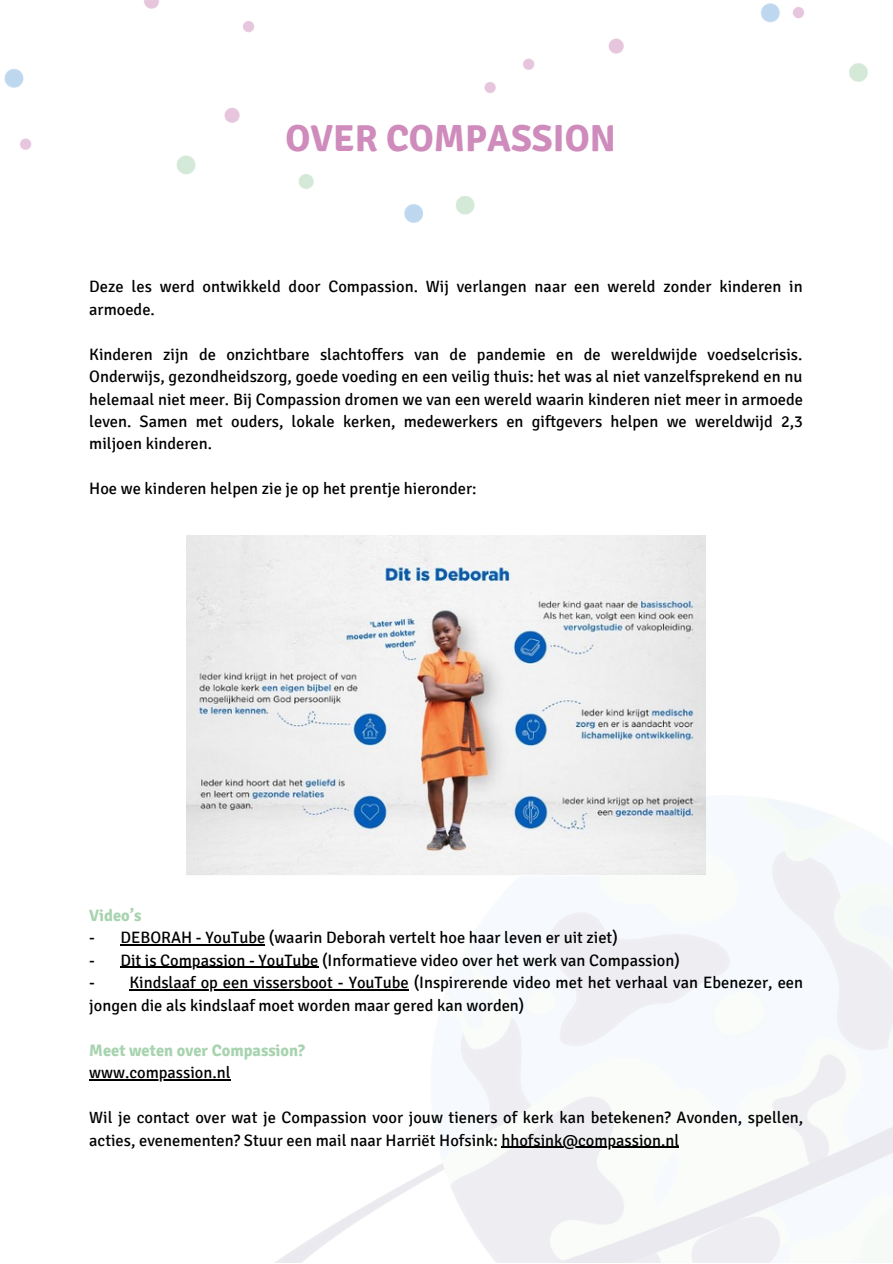
<style>
.page{position:relative;width:893px;height:1264px;background:#fff}
.page>*{position:absolute;margin:0;border:0;box-sizing:border-box;transform-origin:0 0}
.t1{font:700 37.5px "Signika";color:#ce8bbb}
.t2{font:16.5px/22.5px "Signika";color:#000}
.t3{font:700 16.5px "Signika";color:#a8d3af}
</style>
<div class="page">
<img style="left:4px;top:0;width:864px;height:223px">
<img style="left:191px;top:795px;width:701px;height:467px">
<img style="left:187px;top:535px;width:518px;height:340px">
<hr style="left:120px;top:944px;width:145px;height:1px;background:#000">
<hr style="left:120px;top:966px;width:198px;height:1px;background:#000">
<hr style="left:129px;top:989px;width:279px;height:1px;background:#000">
<hr style="left:89px;top:1079px;width:141px;height:1px;background:#000">
<hr style="left:501px;top:1146px;width:178px;height:1px;background:#000">
<p class="t1" style="left:285px;top:116px;width:332px">OVER COMPASSION</p>
<p class="t2" style="left:89px;top:275px;width:715px">Deze les werd ontwikkeld door Compassion. Wij verlangen naar een wereld zonder kinderen in armoede.</p>
<p class="t2" style="left:89px;top:343px;width:715px;text-align:justify">Kinderen zijn de onzichtbare slachtoffers van de pandemie en de wereldwijde voedselcrisis.<br>Onderwijs, gezondheidszorg, goede voeding en een veilig thuis: het was al niet vanzelfsprekend en nu helemaal niet meer. Bij Compassion dromen we van een wereld waarin kinderen niet meer in armoede leven. Samen met ouders, lokale kerken, medewerkers en giftgevers helpen we wereldwijd 2,3 miljoen kinderen.</p>
<p class="t2" style="left:89px;top:478px;width:389px">Hoe we kinderen helpen zie je op het prentje hieronder:</p>
<p class="t3" style="left:89px;top:905px;width:54px">Video’s</p>
<p class="t2" style="left:89px;top:926px;width:530px">- DEBORAH - YouTube (waarin Deborah vertelt hoe haar leven er uit ziet)</p>
<p class="t2" style="left:89px;top:949px;width:592px">- Dit is Compassion - YouTube (Informatieve video over het werk van Compassion)</p>
<p class="t2" style="left:89px;top:971px;width:715px">- Kindslaaf op een vissersboot - YouTube (Inspirerende video met het verhaal van Ebenezer, een jongen die als kindslaaf moet worden maar gered kan worden)</p>
<p class="t3" style="left:89px;top:1040px;width:217px">Meet weten over Compassion?</p>
<p class="t2" style="left:89px;top:1061px;width:143px">www.compassion.nl</p>
<p class="t2" style="left:89px;top:1106px;width:715px">Wil je contact over wat je Compassion voor jouw tieners of kerk kan betekenen? Avonden, spellen, acties, evenementen? Stuur een mail naar Harriët Hofsink: hhofsink@compassion.nl</p>
</div>
